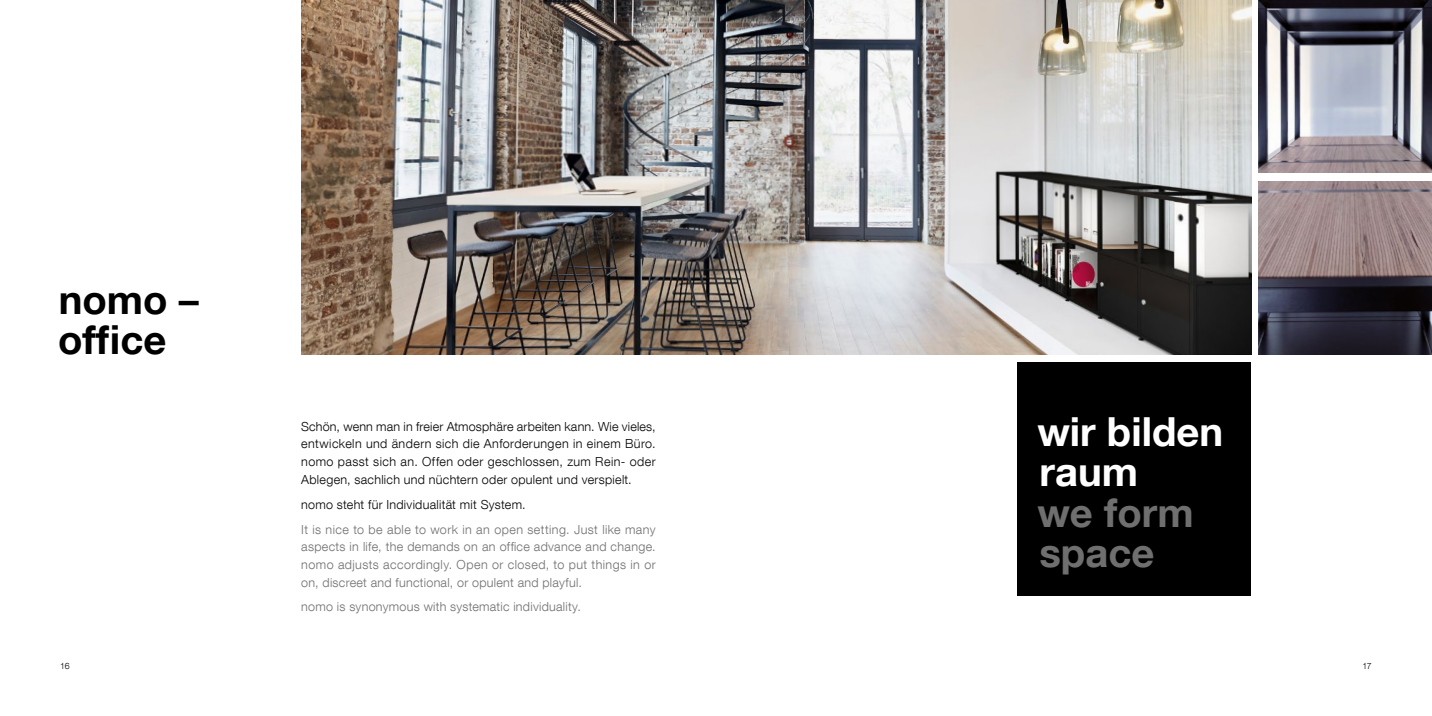
<style>
.page{position:relative;width:1432px;height:716px;background:#fff}
.page>*{position:absolute;margin:0;border:0;box-sizing:border-box;transform-origin:0 0}
.t1{font:700 40px/40.4px "Helvetica Neue LT Com";color:#fff}
.t2{font:700 40px/40.4px "Helvetica Neue LT Com";color:#706f6f}
.t3{font:700 40px/40.4px "Helvetica Neue LT Com";color:#000}
.t4{font:300 12.5px/17.8px "Helvetica Neue LT Com";letter-spacing:.025em;color:#000;text-align:justify}
.t5{font:300 12.5px/17.8px "Helvetica Neue LT Com";letter-spacing:.02em;color:#706f6f;text-align:justify}
.t6{font:300 8.75px "Helvetica Neue LT Com";color:#000}
</style>
<div class="page">
<img style="left:1258px;top:0;width:173px;height:354px">
<div style="left:1017px;top:361px;width:234px;height:234px;background:#000"></div>
<img style="left:301px;top:0;width:950px;height:354px">
<div style="left:1254px;top:174px;width:177px;height:7px;background:#fff"></div>
<h1 class="t3" style="left:58px;top:278px;width:142px">nomo – office</h1>
<p class="t4" style="left:301px;top:417px;width:356px">Schön, wenn man in freier Atmosphäre arbeiten kann. Wie vieles, entwickeln und ändern sich die Anforderungen in einem Büro. nomo passt sich an. Offen oder geschlossen, zum Rein- oder Ablegen, sachlich und nüchtern oder opulent und verspielt.</p>
<p class="t4" style="left:301px;top:495px;width:226px">nomo steht für Individualität mit System.</p>
<p class="t5" style="left:301px;top:520px;width:356px">It is nice to be able to work in an open setting. Just like many aspects in life, the demands on an office advance and change. nomo adjusts accordingly. Open or closed, to put things in or on, discreet and functional, or opulent and playful.</p>
<p class="t5" style="left:301px;top:598px;width:281px">nomo is synonymous with systematic individuality.</p>
<h1 class="t1" style="left:1037px;top:410px;width:187px">wir bilden raum</h1>
<h1 class="t2" style="left:1037px;top:491px;width:158px">we form space</h1>
<p class="t6" style="left:60px;top:660px;width:11px">16</p>
<p class="t6" style="left:1362px;top:660px;width:11px">17</p>
</div>
